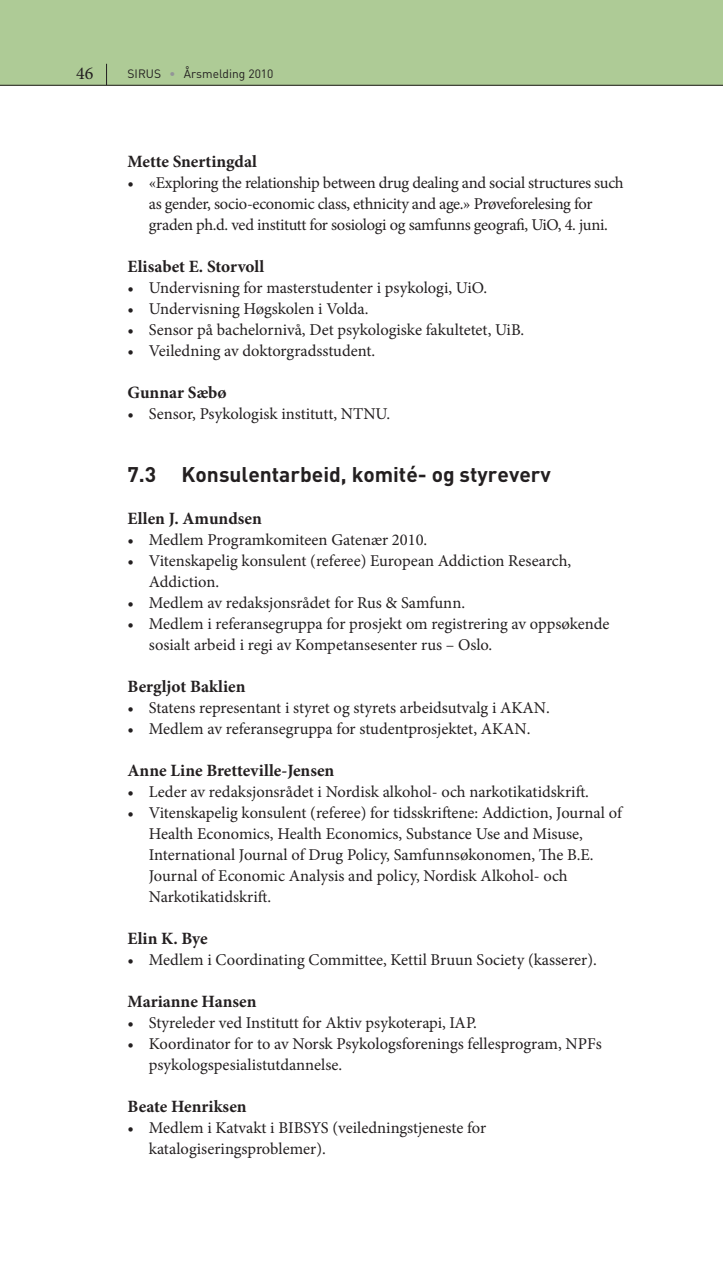
<style>
.page{position:relative;width:723px;height:1263px;background:#fff}
.page>*{position:absolute;margin:0;border:0;box-sizing:border-box;transform-origin:0 0}
.t1{font:700 21px "DIN";color:#231f20}
.t2{font:18px "Minion Pro";color:#231f20}
.t3{font:700 17.25px "Minion Pro";color:#231f20}
.t4{font:16.5px/21px "Minion Pro";letter-spacing:-.005em;color:#231f20}
.t5{font:12px "DIN";color:#231f20}
.s1{font-weight:700;color:#939598}
</style>
<div class="page">
<div style="left:0;top:0;width:723px;height:85px;background:#aecb96"></div>
<hr style="left:0;top:85px;width:723px;height:1px;background:#231f20">
<svg style="left:106px;top:64px;width:1px;height:21px"></svg>
<p class="t2" style="left:76px;top:61px;width:19px">46</p>
<p class="t5" style="left:128px;top:66px;width:147px">SIRUS <span class="s1">•</span> Årsmelding 2010</p>
<p class="t3" style="left:128px;top:149px;width:131px">Mette Snertingdal</p>
<p class="t4" style="left:149px;top:172px;width:476px;text-indent:-21px">• «Exploring the relationship between drug dealing and social structures such as gender, socio-economic class, ethnicity and age.» Prøveforelesing for graden ph.d. ved institutt for sosiologi og samfunns geografi, UiO, 4. juni.</p>
<p class="t3" style="left:128px;top:254px;width:138px">Elisabet E. Storvoll</p>
<p class="t4" style="left:128px;top:277px;width:361px">• Undervisning for masterstudenter i psykologi, UiO.</p>
<p class="t4" style="left:128px;top:298px;width:242px">• Undervisning Høgskolen i Volda.</p>
<p class="t4" style="left:128px;top:319px;width:398px">• Sensor på bachelornivå, Det psykologiske fakultetet, UiB.</p>
<p class="t4" style="left:128px;top:340px;width:249px">• Veiledning av doktorgradsstudent.</p>
<p class="t3" style="left:128px;top:380px;width:101px">Gunnar Sæbø</p>
<p class="t4" style="left:128px;top:403px;width:264px">• Sensor, Psykologisk institutt, NTNU.</p>
<p class="t1" style="left:128px;top:461px;width:425px">7.3 Konsulentarbeid, komité- og styreverv</p>
<p class="t3" style="left:128px;top:506px;width:136px">Ellen J. Amundsen</p>
<p class="t4" style="left:128px;top:529px;width:301px">• Medlem Programkomiteen Gatenær 2010.</p>
<p class="t4" style="left:149px;top:550px;width:424px;text-indent:-21px">• Vitenskapelig konsulent (referee) European Addiction Research,<br>Addiction.</p>
<p class="t4" style="left:128px;top:592px;width:339px">• Medlem av redaksjonsrådet for Rus &amp; Samfunn.</p>
<p class="t4" style="left:149px;top:613px;width:462px;text-indent:-21px">• Medlem i referansegruppa for prosjekt om registrering av oppsøkende sosialt arbeid i regi av Kompetansesenter rus – Oslo.</p>
<p class="t3" style="left:128px;top:674px;width:119px">Bergljot Baklien</p>
<p class="t4" style="left:128px;top:697px;width:424px">• Statens representant i styret og styrets arbeidsutvalg i AKAN.</p>
<p class="t4" style="left:128px;top:718px;width:404px">• Medlem av referansegruppa for studentprosjektet, AKAN.</p>
<p class="t3" style="left:128px;top:758px;width:208px">Anne Line Bretteville-Jensen</p>
<p class="t4" style="left:128px;top:781px;width:463px">• Leder av redaksjonsrådet i Nordisk alkohol- och narkotikatidskrift.</p>
<p class="t4" style="left:149px;top:802px;width:474px;text-indent:-21px">• Vitenskapelig konsulent (referee) for tidsskriftene: Addiction, Journal of Health Economics, Health Economics, Substance Use and Misuse, International Journal of Drug Policy, Samfunnsøkonomen, The B.E.<br>Journal of Economic Analysis and policy, Nordisk Alkohol- och Narkotikatidskrift.</p>
<p class="t3" style="left:128px;top:926px;width:82px">Elin K. Bye</p>
<p class="t4" style="left:128px;top:949px;width:471px">• Medlem i Coordinating Committee, Kettil Bruun Society (kasserer).</p>
<p class="t3" style="left:128px;top:989px;width:130px">Marianne Hansen</p>
<p class="t4" style="left:128px;top:1012px;width:351px">• Styreleder ved Institutt for Aktiv psykoterapi, IAP.</p>
<p class="t4" style="left:149px;top:1033px;width:454px;text-indent:-21px">• Koordinator for to av Norsk Psykologsforenings fellesprogram, NPFs psykologspesialistutdannelse.</p>
<p class="t3" style="left:128px;top:1094px;width:120px">Beate Henriksen</p>
<p class="t4" style="left:149px;top:1117px;width:339px;text-indent:-21px">• Medlem i Katvakt i BIBSYS (veiledningstjeneste for katalogiseringsproblemer).</p>
</div>
